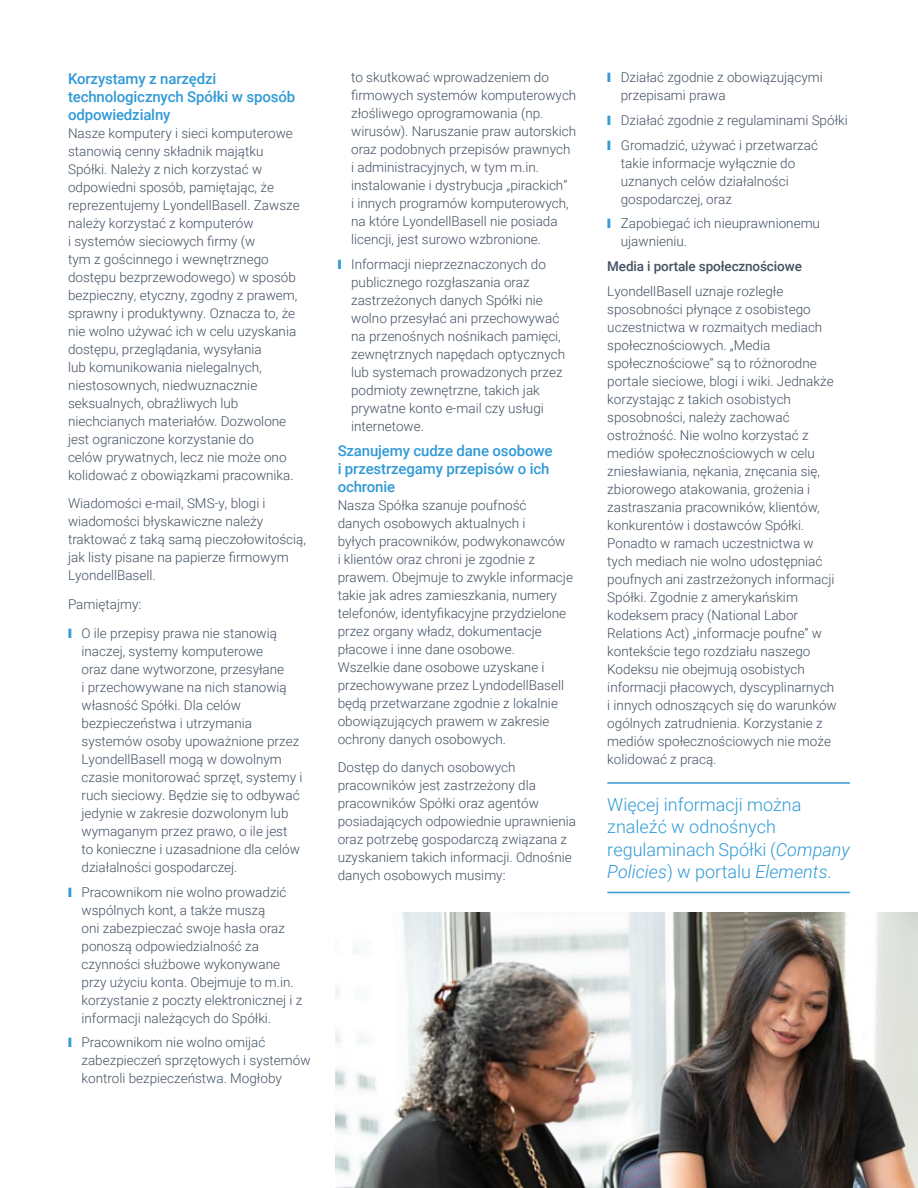
<style>
.page{position:relative;width:918px;height:1188px;background:#fff}
.page>*{position:absolute;margin:0;border:0;box-sizing:border-box;transform-origin:0 0}
.t1{font:300 18px/22.5px "Roboto";color:#319ad5}
.t2{font:500 15px/18px "Roboto";letter-spacing:-.01em;color:#319ad5}
.t3{font:300 13.5px/18px "Roboto";color:#435161}
.t4{font:500 13.5px "Roboto";letter-spacing:-.01em;color:#435161}
.s1{color:#319ad5}
.s2{font-style:italic}
</style>
<div class="page">
<hr style="left:607px;top:782px;width:243px;height:2px;background:#319ad5">
<hr style="left:607px;top:892px;width:243px;height:1px;background:#319ad5">
<img style="left:336px;top:913px;width:582px;height:275px">
<p class="t2" style="left:68px;top:69px;width:229px">Korzystamy z narzędzi technologicznych Spółki w sposób odpowiedzialny</p>
<p class="t3" style="left:68px;top:123px;width:233px">Nasze komputery i sieci komputerowe stanowią cenny składnik majątku Spółki. Należy z nich korzystać w odpowiedni sposób, pamiętając, że reprezentujemy LyondellBasell. Zawsze należy korzystać z komputerów<br>i systemów sieciowych firmy (w<br>tym z gościnnego i wewnętrznego dostępu bezprzewodowego) w sposób bezpieczny, etyczny, zgodny z prawem, sprawny i produktywny. Oznacza to, że nie wolno używać ich w celu uzyskania dostępu, przeglądania, wysyłania<br>lub komunikowania nielegalnych, niestosownych, niedwuznacznie seksualnych, obraźliwych lub niechcianych materiałów. Dozwolone jest ograniczone korzystanie do<br>celów prywatnych, lecz nie może ono kolidować z obowiązkami pracownika.</p>
<p class="t3" style="left:68px;top:494px;width:240px">Wiadomości e-mail, SMS-y, blogi i wiadomości błyskawiczne należy traktować z taką samą pieczołowitością, jak listy pisane na papierze firmowym<br>LyondellBasell.</p>
<p class="t3" style="left:68px;top:590px;width:211px;line-height:28.8px">Pamiętajmy:<br><span class="s1">❙</span> O ile przepisy prawa nie stanowią</p>
<p class="t3" style="left:82px;top:642px;width:222px">inaczej, systemy komputerowe<br>oraz dane wytworzone, przesyłane<br>i przechowywane na nich stanowią własność Spółki. Dla celów bezpieczeństwa i utrzymania systemów osoby upoważnione przez<br>LyondellBasell mogą w dowolnym czasie monitorować sprzęt, systemy i ruch sieciowy. Będzie się to odbywać jedynie w zakresie dozwolonym lub wymaganym przez prawo, o ile jest to konieczne i uzasadnione dla celów działalności gospodarczej.</p>
<p class="t3" style="left:82px;top:882px;width:222px;text-indent:-14px"><span class="s1">❙</span> Pracownikom nie wolno prowadzić wspólnych kont, a także muszą<br>oni zabezpieczać swoje hasła oraz ponoszą odpowiedzialność za czynności służbowe wykonywane przy użyciu konta. Obejmuje to m.in. korzystanie z poczty elektronicznej i z informacji należących do Spółki.</p>
<p class="t3" style="left:82px;top:1033px;width:231px;text-indent:-14px"><span class="s1">❙</span> Pracownikom nie wolno omijać zabezpieczeń sprzętowych i systemów kontroli bezpieczeństwa. Mogłoby</p>
<p class="t3" style="left:351px;top:68px;width:227px">to skutkować wprowadzeniem do firmowych systemów komputerowych złośliwego oprogramowania (np. wirusów). Naruszanie praw autorskich oraz podobnych przepisów prawnych i administracyjnych, w tym m.in. instalowanie i dystrybucja „pirackich”<br>i innych programów komputerowych, na które LyondellBasell nie posiada licencji, jest surowo wzbronione.</p>
<p class="t3" style="left:351px;top:254px;width:215px;text-indent:-14px"><span class="s1">❙</span> Informacji nieprzeznaczonych do publicznego rozgłaszania oraz zastrzeżonych danych Spółki nie wolno przesyłać ani przechowywać na przenośnych nośnikach pamięci, zewnętrznych napędach optycznych lub systemach prowadzonych przez podmioty zewnętrzne, takich jak prywatne konto e-mail czy usługi internetowe.</p>
<p class="t2" style="left:338px;top:441px;width:216px">Szanujemy cudze dane osobowe i przestrzegamy przepisów o ich ochronie</p>
<p class="t3" style="left:338px;top:495px;width:237px">Nasza Spółka szanuje poufność<br>danych osobowych aktualnych i<br>byłych pracowników, podwykonawców<br>i klientów oraz chroni je zgodnie z prawem. Obejmuje to zwykle informacje takie jak adres zamieszkania, numery telefonów, identyfikacyjne przydzielone przez organy władz, dokumentacje płacowe i inne dane osobowe.<br>Wszelkie dane osobowe uzyskane i przechowywane przez LyndodellBasell będą przetwarzane zgodnie z lokalnie obowiązujących prawem w zakresie ochrony danych osobowych.</p>
<p class="t3" style="left:338px;top:758px;width:240px">Dostęp do danych osobowych pracowników jest zastrzeżony dla pracowników Spółki oraz agentów posiadających odpowiednie uprawnienia oraz potrzebę gospodarczą związana z uzyskaniem takich informacji. Odnośnie danych osobowych musimy:</p>
<p class="t3" style="left:621px;top:68px;width:203px;text-indent:-14px"><span class="s1">❙</span> Działać zgodnie z obowiązującymi przepisami prawa</p>
<p class="t3" style="left:607px;top:107px;width:242px;line-height:24.8px"><span class="s1">❙</span> Działać zgodnie z regulaminami Spółki <span class="s1">❙</span> Gromadzić, używać i przetwarzać</p>
<p class="t3" style="left:621px;top:153px;width:176px">takie informacje wyłącznie do uznanych celów działalności gospodarczej, oraz</p>
<p class="t3" style="left:621px;top:214px;width:201px;text-indent:-14px"><span class="s1">❙</span> Zapobiegać ich nieuprawnionemu ujawnieniu.</p>
<p class="t4" style="left:607px;top:257px;width:196px">Media i portale społecznościowe</p>
<p class="t3" style="left:607px;top:282px;width:231px">LyondellBasell uznaje rozległe sposobności płynące z osobistego uczestnictwa w rozmaitych mediach społecznościowych. „Media społecznościowe” są to różnorodne portale sieciowe, blogi i wiki. Jednakże korzystając z takich osobistych sposobności, należy zachować ostrożność. Nie wolno korzystać z mediów społecznościowych w celu zniesławiania, nękania, znęcania się, zbiorowego atakowania, grożenia i zastraszania pracowników, klientów, konkurentów i dostawców Spółki.<br>Ponadto w ramach uczestnictwa w tych mediach nie wolno udostępniać poufnych ani zastrzeżonych informacji Spółki. Zgodnie z amerykańskim kodeksem pracy (National Labor Relations Act) „informacje poufne” w kontekście tego rozdziału naszego Kodeksu nie obejmują osobistych informacji płacowych, dyscyplinarnych i innych odnoszących się do warunków ogólnych zatrudnienia. Korzystanie z mediów społecznościowych nie może kolidować z pracą.</p>
<h1 class="t1" style="left:607px;top:792px;width:244px">Więcej informacji można znaleźć w odnośnych regulaminach Spółki (<span class="s2">Company<br>Policies</span>) w portalu <span class="s2">Elements</span>.</h1>
</div>
